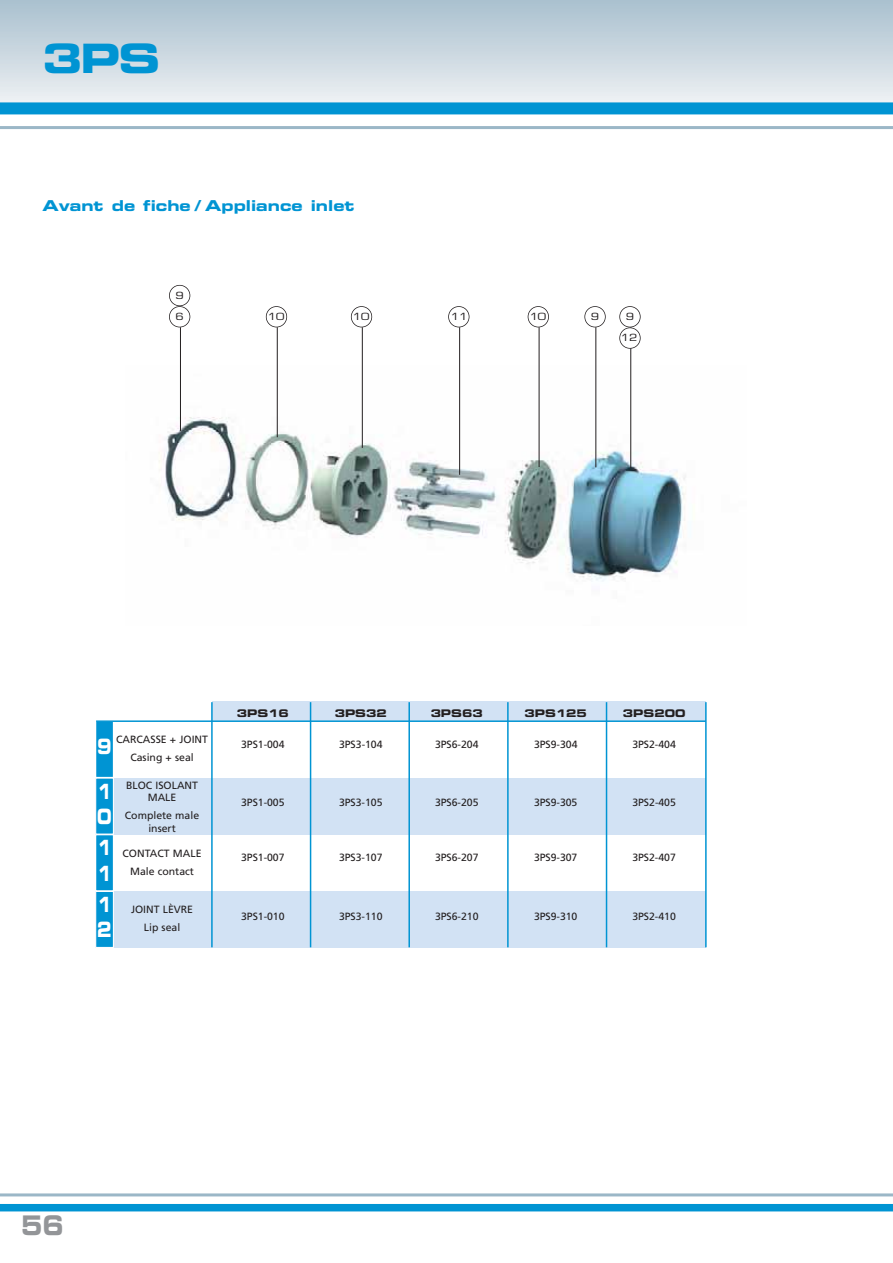
<style>
.page{position:relative;width:893px;height:1263px;background:#fff}
.page>*{position:absolute;margin:0;border:0;box-sizing:border-box;transform-origin:0 0}
.t1{font:40.5px "Eurostile LT Std Bold Ex 2";color:#0094d3}
.t2{font:27px "Eurostile LT Std Bold Ex 2";color:#939598;scale:.8 1}
.t3{font:21px/25.2px "Eurostile LT Std Bold Ex 2";color:#fff;scale:.7 1}
.t4{font:15px "Eurostile LT Std Bold Ex 2";color:#0094d3}
.t5{font:10.5px/17.9px "Frutiger";letter-spacing:-.005em;color:#231f20;text-align:center}
.t6{font:10.5px "Eurostile LT Std Bold Ex 2";letter-spacing:-.005em;color:#231f20}
.t7{font:9.6px "Eurostile LT Std";letter-spacing:-.005em;color:#231f20;scale:1.25 1}
</style>
<div class="page">
<svg style="left:0;top:0;width:893px;height:115px;background:#cad7e0"></svg>
<div style="left:0;top:102px;width:893px;height:12px;background:#0094d3"></div>
<div style="left:0;top:1204px;width:893px;height:7px;background:#0094d3"></div>
<hr style="left:0;top:126px;width:893px;height:3px;background:#9bb7c7">
<hr style="left:0;top:1193px;width:893px;height:3px;background:#9bb7c7">
<div style="left:96px;top:722px;width:17px;height:55px;background:#0094d3"></div>
<div style="left:95px;top:721px;width:19px;height:57px;border:1px solid #fff"></div>
<div style="left:212px;top:702px;width:494px;height:19px;background:#d2e2f4"></div>
<div style="left:95px;top:778px;width:611px;height:56px;background:#d2e2f4"></div>
<div style="left:95px;top:891px;width:611px;height:57px;background:#d2e2f4"></div>
<hr style="left:96px;top:720px;width:610px;height:2px;background:#0094d3">
<hr style="left:211px;top:702px;width:2px;height:245px;background:#0094d3">
<hr style="left:705px;top:702px;width:2px;height:245px;background:#0094d3">
<hr style="left:310px;top:702px;width:1px;height:245px;background:#0094d3">
<hr style="left:408px;top:702px;width:2px;height:245px;background:#0094d3">
<hr style="left:507px;top:702px;width:2px;height:245px;background:#0094d3">
<hr style="left:606px;top:702px;width:1px;height:245px;background:#0094d3">
<div style="left:96px;top:778px;width:17px;height:56px;background:#0094d3"></div>
<div style="left:95px;top:778px;width:19px;height:56px;border:1px solid #fff"></div>
<div style="left:96px;top:835px;width:17px;height:55px;background:#0094d3"></div>
<div style="left:95px;top:834px;width:19px;height:57px;border:1px solid #fff"></div>
<div style="left:96px;top:892px;width:17px;height:55px;background:#0094d3"></div>
<div style="left:95px;top:891px;width:19px;height:57px;border:1px solid #fff"></div>
<img style="left:159px;top:366px;width:527px;height:216px">
<div style="left:169px;top:285px;width:21px;height:21px;border:2px solid #231f20;border-radius:50%"></div>
<div style="left:169px;top:306px;width:21px;height:21px;border:2px solid #231f20;border-radius:50%"></div>
<hr style="left:180px;top:327px;width:1px;height:104px;background:#231f20">
<div style="left:266px;top:306px;width:21px;height:21px;border:2px solid #231f20;border-radius:50%"></div>
<hr style="left:277px;top:327px;width:1px;height:110px;background:#231f20">
<div style="left:351px;top:306px;width:21px;height:21px;border:2px solid #231f20;border-radius:50%"></div>
<hr style="left:362px;top:327px;width:1px;height:121px;background:#231f20">
<div style="left:528px;top:306px;width:21px;height:21px;border:2px solid #231f20;border-radius:50%"></div>
<hr style="left:539px;top:327px;width:1px;height:140px;background:#231f20">
<div style="left:448px;top:306px;width:21px;height:21px;border:2px solid #231f20;border-radius:50%"></div>
<hr style="left:459px;top:327px;width:1px;height:148px;background:#231f20">
<div style="left:584px;top:306px;width:22px;height:21px;border:2px solid #231f20;border-radius:50%"></div>
<hr style="left:595px;top:327px;width:1px;height:140px;background:#231f20">
<div style="left:619px;top:306px;width:22px;height:21px;border:2px solid #231f20;border-radius:50%"></div>
<hr style="left:630px;top:327px;width:1px;height:141px;background:#231f20">
<div style="left:620px;top:328px;width:20px;height:20px;background:#fff;border-radius:50%"></div>
<div style="left:619px;top:327px;width:22px;height:22px;border:2px solid #231f20;border-radius:50%"></div>
<h1 class="t1" style="left:43px;top:39px;width:120px">3PS</h1>
<h3 class="t4" style="left:43px;top:198px;width:313px">Avant de fiche / Appliance inlet</h3>
<p class="t7" style="left:176px;top:291px;width:8px">9</p>
<p class="t7" style="left:176px;top:312px;width:8px">6</p>
<p class="t7" style="left:268px;top:312px;width:15px">10</p>
<p class="t7" style="left:353px;top:312px;width:15px">10</p>
<p class="t7" style="left:451px;top:312px;width:15px">11</p>
<p class="t7" style="left:530px;top:312px;width:15px">10</p>
<p class="t7" style="left:591px;top:312px;width:8px">9</p>
<p class="t7" style="left:626px;top:312px;width:8px">9</p>
<p class="t7" style="left:621px;top:333px;width:15px">12</p>
<p class="t5" style="left:116px;top:732px;width:93px">CARCASSE + JOINT<br>Casing + seal</p>
<p class="t5" style="left:126px;top:780px;width:73px;line-height:12.6px">BLOC ISOLANT<br>MALE</p>
<p class="t5" style="left:125px;top:810px;width:76px;line-height:12.6px">Complete male insert</p>
<h3 class="t3" style="left:97px;top:735px;width:22px">9</h3>
<h3 class="t3" style="left:97px;top:780px;width:22px">1<br>0</h3>
<h3 class="t3" style="left:97px;top:836px;width:22px">1<br>1</h3>
<h3 class="t3" style="left:97px;top:893px;width:22px">1<br>2</h3>
<p class="t5" style="left:123px;top:845px;width:80px">CONTACT MALE<br>Male contact</p>
<p class="t5" style="left:131px;top:902px;width:64px">JOINT LÈVRE<br>Lip seal</p>
<p class="t6" style="left:237px;top:708px;width:54px">3PS16</p>
<p class="t6" style="left:335px;top:708px;width:54px">3PS32</p>
<p class="t6" style="left:431px;top:708px;width:54px">3PS63</p>
<p class="t6" style="left:524px;top:708px;width:64px">3PS125</p>
<p class="t6" style="left:623px;top:708px;width:64px">3PS200</p>
<p class="t5" style="left:241px;top:736px;width:45px">3PS1-004</p>
<p class="t5" style="left:339px;top:736px;width:45px">3PS3-104</p>
<p class="t5" style="left:435px;top:736px;width:45px">3PS6-204</p>
<p class="t5" style="left:534px;top:736px;width:45px">3PS9-304</p>
<p class="t5" style="left:632px;top:736px;width:45px">3PS2-404</p>
<p class="t5" style="left:241px;top:794px;width:45px">3PS1-005</p>
<p class="t5" style="left:339px;top:794px;width:45px">3PS3-105</p>
<p class="t5" style="left:435px;top:794px;width:45px">3PS6-205</p>
<p class="t5" style="left:534px;top:794px;width:45px">3PS9-305</p>
<p class="t5" style="left:632px;top:794px;width:45px">3PS2-405</p>
<p class="t5" style="left:241px;top:849px;width:45px">3PS1-007</p>
<p class="t5" style="left:339px;top:849px;width:45px">3PS3-107</p>
<p class="t5" style="left:435px;top:849px;width:45px">3PS6-207</p>
<p class="t5" style="left:534px;top:849px;width:45px">3PS9-307</p>
<p class="t5" style="left:632px;top:849px;width:45px">3PS2-407</p>
<p class="t5" style="left:241px;top:908px;width:45px">3PS1-010</p>
<p class="t5" style="left:339px;top:908px;width:45px">3PS3-110</p>
<p class="t5" style="left:435px;top:908px;width:45px">3PS6-210</p>
<p class="t5" style="left:534px;top:908px;width:45px">3PS9-310</p>
<p class="t5" style="left:632px;top:908px;width:45px">3PS2-410</p>
<h2 class="t2" style="left:21px;top:1212px;width:55px">56</h2>
</div>
